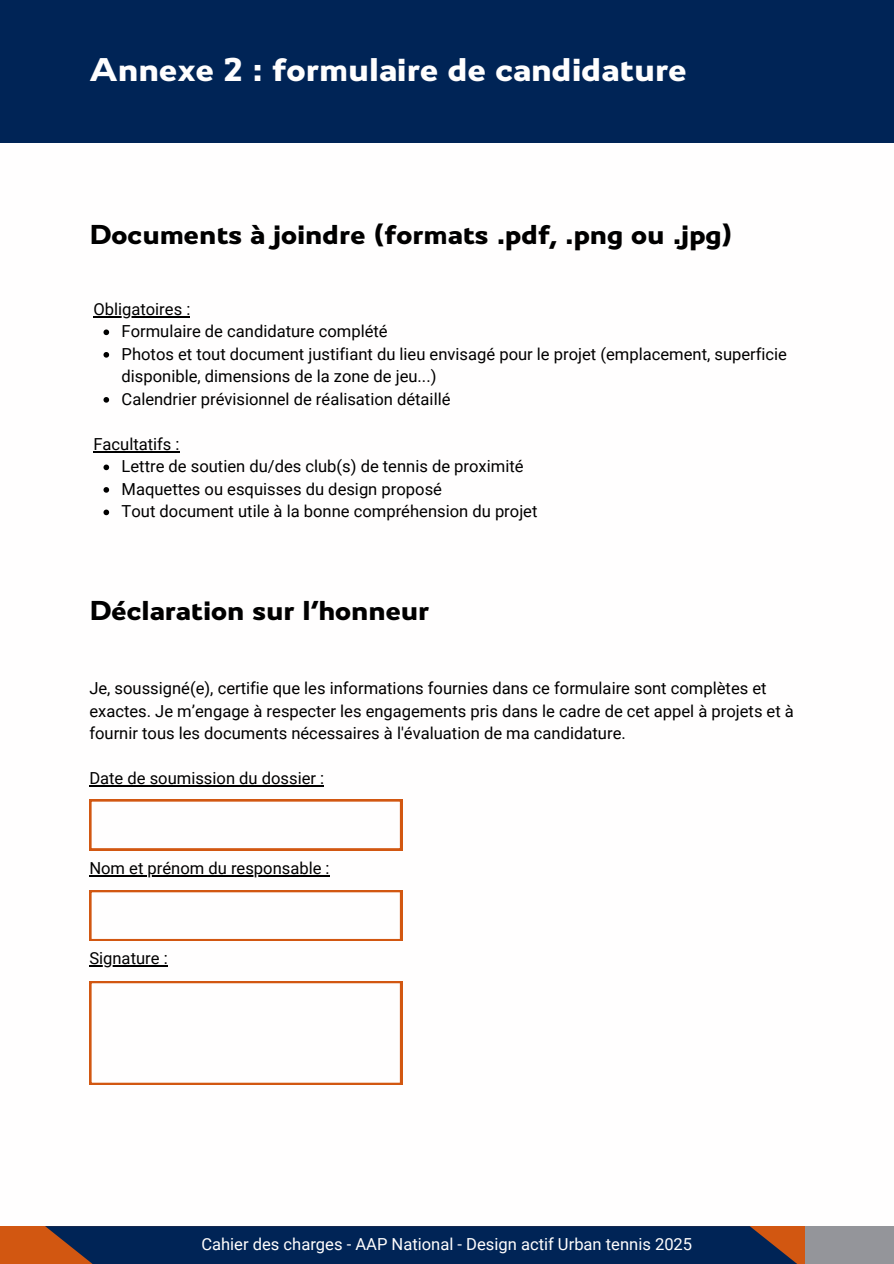
<style>
.page{position:relative;width:894px;height:1264px;background:#fff}
.page>*{position:absolute;margin:0;border:0;box-sizing:border-box;transform-origin:0 0}
.t1{font:36px "FF Tennis V";color:#fffefe}
.t2{font:30px "FF Tennis V";color:#000}
.t3{font:16.5px/22.5px "Roboto";color:#000}
.t4{font:16.5px "Roboto";color:#fffefe}
</style>
<div class="page">
<div style="left:0;top:0;width:893px;height:142px;background:#002456"></div>
<hr style="left:93px;top:316px;width:97px;height:1px;background:#000">
<svg style="left:103px;top:329px;width:6px;height:6px"></svg>
<svg style="left:103px;top:352px;width:6px;height:5px"></svg>
<svg style="left:103px;top:397px;width:6px;height:5px"></svg>
<hr style="left:93px;top:451px;width:87px;height:1px;background:#000">
<svg style="left:103px;top:464px;width:6px;height:6px"></svg>
<svg style="left:103px;top:487px;width:6px;height:5px"></svg>
<svg style="left:103px;top:509px;width:6px;height:6px"></svg>
<hr style="left:89px;top:785px;width:235px;height:1px;background:#000">
<hr style="left:89px;top:875px;width:240px;height:1px;background:#000">
<hr style="left:89px;top:965px;width:79px;height:1px;background:#000">
<div style="left:740px;top:1226px;width:153px;height:37px;background:#94959a"></div>
<div style="left:0;top:1226px;width:804px;height:37px;background:#d25711"></div>
<svg style="left:45px;top:1226px;width:760px;height:37px;background:#0f2750"></svg>
<svg style="left:89px;top:799px;width:313px;height:51px"></svg>
<svg style="left:89px;top:890px;width:313px;height:50px"></svg>
<svg style="left:89px;top:981px;width:313px;height:103px"></svg>
<h1 class="t1" style="left:89px;top:58px;width:598px">Annexe 2 : formulaire de candidature</h1>
<h2 class="t2" style="left:89px;top:225px;width:644px">Documents à joindre (formats .pdf, .png ou .jpg)</h2>
<p class="t3" style="left:93px;top:298px;width:98px">Obligatoires :</p>
<p class="t3" style="left:121px;top:320px;width:267px">Formulaire de candidature complété</p>
<p class="t3" style="left:121px;top:343px;width:666px">Photos et tout document justifiant du lieu envisagé pour le projet (emplacement, superficie disponible, dimensions de la zone de jeu...)</p>
<p class="t3" style="left:121px;top:388px;width:330px">Calendrier prévisionnel de réalisation détaillé</p>
<p class="t3" style="left:93px;top:433px;width:88px">Facultatifs :</p>
<p class="t3" style="left:121px;top:455px;width:403px">Lettre de soutien du/des club(s) de tennis de proximité</p>
<p class="t3" style="left:121px;top:478px;width:322px">Maquettes ou esquisses du design proposé</p>
<p class="t3" style="left:121px;top:500px;width:417px">Tout document utile à la bonne compréhension du projet</p>
<h2 class="t2" style="left:89px;top:600px;width:341px">Déclaration sur l’honneur</h2>
<p class="t3" style="left:89px;top:677px;width:705px">Je, soussigné(e), certifie que les informations fournies dans ce formulaire sont complètes et exactes. Je m’engage à respecter les engagements pris dans le cadre de cet appel à projets et à fournir tous les documents nécessaires à l'évaluation de ma candidature.</p>
<p class="t3" style="left:89px;top:767px;width:236px">Date de soumission du dossier :</p>
<p class="t3" style="left:89px;top:857px;width:242px">Nom et prénom du responsable :</p>
<p class="t3" style="left:89px;top:947px;width:80px">Signature :</p>
<p class="t4" style="left:201px;top:1234px;width:492px">Cahier des charges - AAP National - Design actif Urban tennis 2025</p>
</div>
